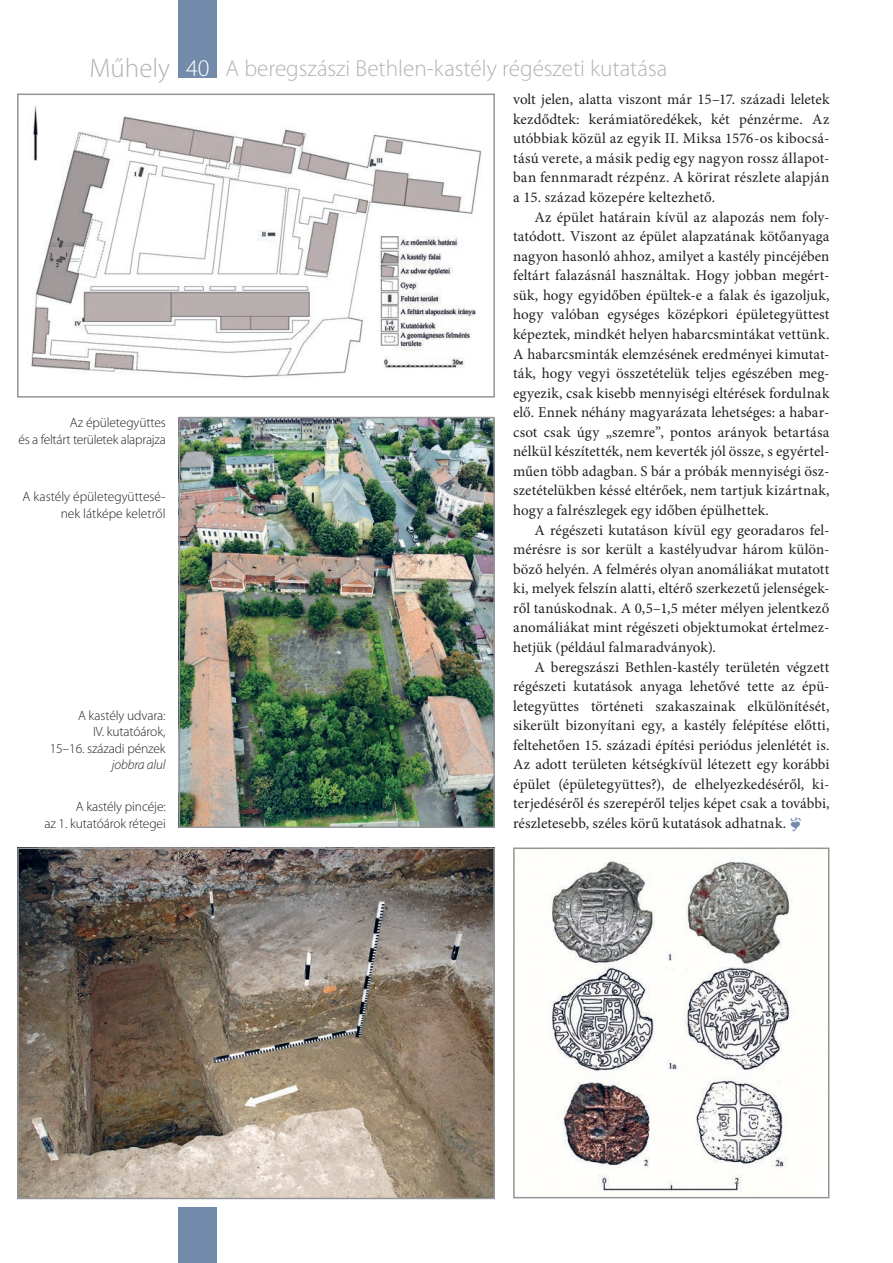
<style>
.page{position:relative;width:893px;height:1263px;background:#fff}
.page>*{position:absolute;margin:0;border:0;box-sizing:border-box;transform-origin:0 0}
.t1{font:300 27px "Myriad Pro";color:#b2b3b7}
.t2{font:300 23.25px "Myriad Pro";color:#b2b3b7}
.t3{font:15px/19.5px "Minion Pro";letter-spacing:.01em;color:#231f20;text-align:justify}
.t4{font:300 13.5px/16.5px "Myriad Pro";letter-spacing:-.01em;color:#231f20;text-align:right}
.t5{font:italic 300 13.5px "Myriad Pro";letter-spacing:-.01em;color:#231f20}
.s1{font-size:24px;color:#fff}
.s2{color:#728baa}
</style>
<div class="page">
<div style="left:179px;top:1208px;width:38px;height:55px;background:#728baa"></div>
<div style="left:179px;top:0;width:38px;height:78px;background:#728baa"></div>
<img style="left:182px;top:420px;width:310px;height:405px">
<div style="left:179px;top:417px;width:316px;height:411px;border:2px solid #939598"></div>
<img style="left:551px;top:857px;width:242px;height:335px">
<div style="left:513px;top:847px;width:316px;height:351px;border:2px solid #939598"></div>
<img style="left:20px;top:850px;width:472px;height:346px">
<div style="left:17px;top:847px;width:478px;height:352px;border:2px solid #939598"></div>
<img style="left:31px;top:105px;width:451px;height:273px">
<div style="left:17px;top:94px;width:478px;height:304px;border:2px solid #939598"></div>
<h1 class="t1" style="left:89px;top:51px;width:121px">Műhely <span class="s1">40</span></h1>
<p class="t4" style="left:18px;top:414px;width:149px">Az épületegyüttes<br>és a feltárt területek alaprajza</p>
<p class="t4" style="left:23px;top:488px;width:144px">A kastély épületegyüttesé&shy;nek látképe keletről</p>
<p class="t4" style="left:50px;top:707px;width:117px">A kastély udvara:<br>ІV. kutatóárok,<br>15–16. századi pénzek</p>
<p class="t5" style="left:112px;top:757px;width:55px">jobbra alul</p>
<p class="t4" style="left:44px;top:798px;width:123px">A kastély pincéje:<br>az 1. kutatóárok rétegei</p>
<h2 class="t2" style="left:226px;top:54px;width:443px">A beregszászi Bethlen-kastély régészeti kutatása</h2>
<p class="t3" style="left:513px;top:90px;width:318px">volt jelen, alatta viszont már 15–17. századi leletek kezdődtek: kerámiatöredékek, két pénzérme. Az utóbbiak közül az egyik ІІ. Miksa 1576-os kibocsá&shy;tású verete, a másik pedig egy nagyon rossz állapot&shy;ban fennmaradt rézpénz. A körirat részlete alapján a 15. század közepére keltezhető.</p>
<p class="t3" style="left:513px;top:207px;width:318px;text-indent:21px">Az épület határain kívül az alapozás nem foly&shy;tatódott. Viszont az épület alapzatának kötőanyaga nagyon hasonló ahhoz, amilyet a kastély pincéjében feltárt falazásnál használtak. Hogy jobban megért&shy;sük, hogy egyidőben épültek-e a falak és igazoljuk, hogy valóban egységes középkori épületegyüttest képeztek, mindkét helyen habarcsmintákat vettünk.<br>A habarcsminták elemzésének eredményei kimutat&shy;ták, hogy vegyi összetételük teljes egészében meg&shy;egyezik, csak kisebb mennyiségi eltérések fordulnak elő. Ennek néhány magyarázata lehetséges: a habar&shy;csot csak úgy „szemre”, pontos arányok betartása nélkül készítették, nem keverték jól össze, s egyértel&shy;műen több adagban. S bár a próbák mennyiségi ös - szetételükben késsé eltérőek, nem tartjuk kizártnak, hogy a falrészlegek egy időben épülhettek.</p>
<p class="t3" style="left:513px;top:520px;width:318px;text-indent:21px">A régészeti kutatáson kívül egy georadaros fel&shy;mérésre is sor került a kastélyudvar három külön&shy;böző helyén. A felmérés olyan anomáliákat mutatott ki, melyek felszín alatti, eltérő szerkezetű jelenségek&shy;ről tanúskodnak. A 0,5–1,5 méter mélyen jelentkező anomáliákat mint régészeti objektumokat értelmez&shy;hetjük (például falmaradványok).</p>
<p class="t3" style="left:513px;top:657px;width:318px;text-indent:21px">A beregszászi Bethlen-kastély területén végzett régészeti kutatások anyaga lehetővé tette az épü&shy;letegyüttes történeti szakaszainak elkülönítését, sikerült bizonyítani egy, a kastély felépítése előtti, feltehetően 15. századi építési periódus jelenlétét is.<br>Az adott területen kétségkívül létezett egy korábbi épület (épületegyüttes?), de elhelyezkedéséről, ki&shy;terjedéséről és szerepéről teljes képet csak a további, részletesebb, széles körű kutatások adhatnak. <span class="s2">❦</span></p>
</div>
